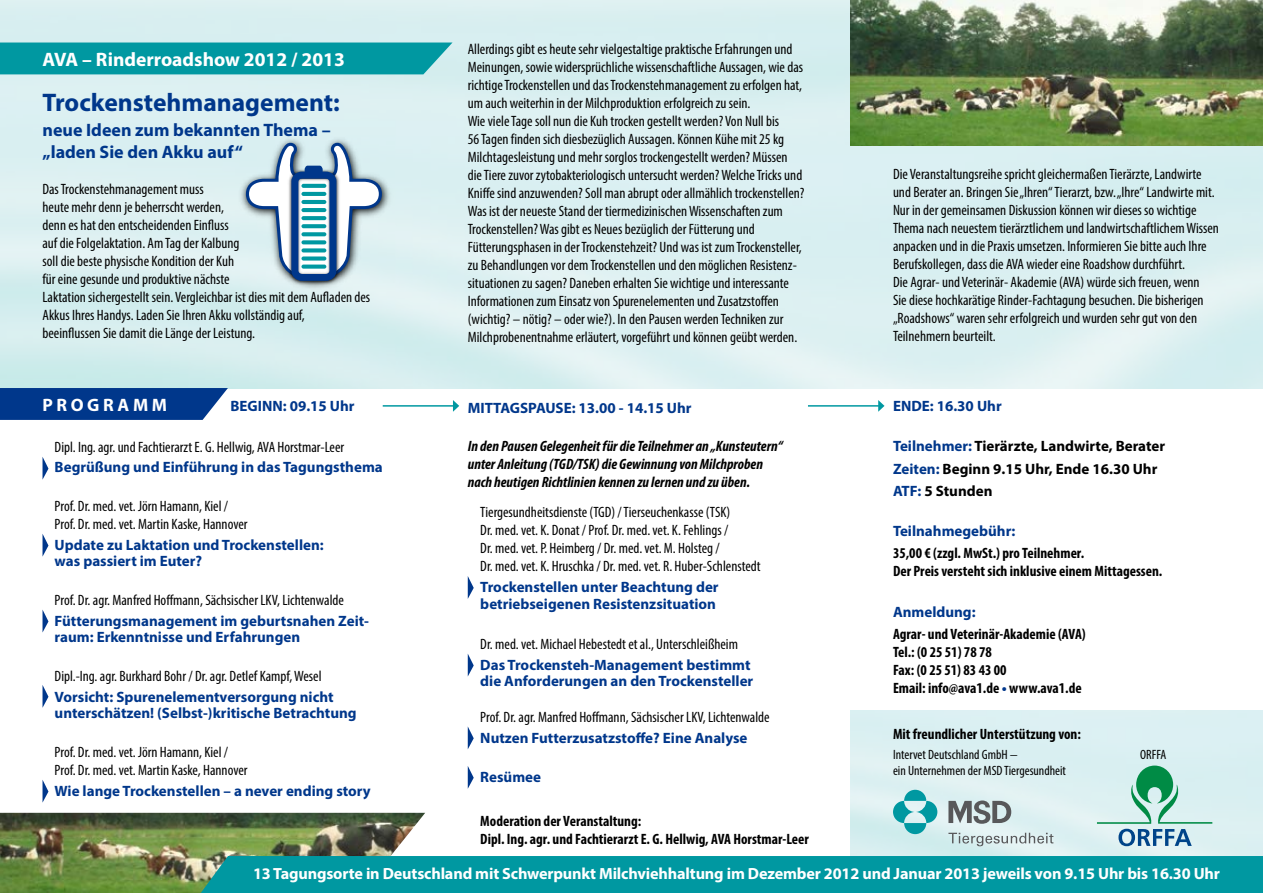
<style>
.page{position:relative;width:1263px;height:893px;background:#fff}
.page>*{position:absolute;margin:0;border:0;box-sizing:border-box;transform-origin:0 0}
.t1{font:700 25.5px "Myriad Pro";color:#00378b}
.t2{font:700 19.5px "Myriad Pro";color:#fff}
.t3{font:700 18px/21.6px "Myriad Pro";color:#00378b}
.t4{font:700 18px "Myriad Pro";letter-spacing:.2em;color:#fff}
.t5{font:700 16.5px "Myriad Pro";color:#fff}
.t6{font:700 16.2px "Myriad Pro";letter-spacing:-.01em;color:#fff}
.t7{font:condensed 15px/18px "Myriad Pro";color:#000}
.t8{font:700 15px/16.5px "Myriad Pro";color:#00378b}
.t9{font:700 condensed 15px/18px "Myriad Pro";color:#000}
.t10{font:italic 700 condensed 15px/18px "Myriad Pro";color:#000}
.t11{font:700 15px/22.2px "Myriad Pro";color:#000}
.t12{font:condensed 13.5px/16.2px "Myriad Pro";color:#000}
.s1{color:#00378b}
.s2{font-stretch:normal;color:#00378b}
</style>
<div class="page">
<img style="left:0;top:0;width:1263px;height:388px">
<img style="left:850px;top:0;width:413px;height:145px">
<img style="left:0;top:813px;width:425px;height:80px">
<div style="left:0;top:43px;width:452px;height:31px;background:#0098a1"></div>
<svg style="left:0;top:388px;width:228px;height:32px;background:#0e4291"></svg>
<hr style="left:383px;top:405px;width:71px;height:2px;background:#0098a1">
<svg style="left:453px;top:400px;width:6px;height:12px"></svg>
<hr style="left:808px;top:405px;width:71px;height:2px;background:#0098a1">
<svg style="left:878px;top:400px;width:6px;height:12px"></svg>
<svg style="left:43px;top:458px;width:5px;height:21px"></svg>
<svg style="left:43px;top:535px;width:5px;height:21px"></svg>
<svg style="left:468px;top:576px;width:6px;height:23px"></svg>
<svg style="left:468px;top:654px;width:6px;height:22px"></svg>
<svg style="left:468px;top:727px;width:6px;height:22px"></svg>
<svg style="left:468px;top:766px;width:6px;height:22px"></svg>
<svg style="left:43px;top:610px;width:5px;height:22px"></svg>
<svg style="left:43px;top:686px;width:5px;height:21px"></svg>
<svg style="left:43px;top:781px;width:5px;height:21px"></svg>
<svg style="left:893px;top:790px;width:44px;height:44px;background:#78c8cc"></svg>
<svg style="left:948px;top:800px;width:63px;height:24px;background:#949c9e"></svg>
<svg style="left:948px;top:833px;width:105px;height:13px"></svg>
<svg style="left:1097px;top:766px;width:115px;height:80px;background:#add6d1"></svg>
<div style="left:201px;top:856px;width:1062px;height:37px;background:#0098a1"></div>
<img style="left:236px;top:136px;width:159px;height:153px">
<svg style="left:244px;top:139px;width:139px;height:150px"></svg>
<h2 class="t2" style="left:43px;top:46px;width:304px">AVA – Rinderroadshow 2012 / 2013</h2>
<p class="t7" style="left:468px;top:40px;width:338px">Allerdings gibt es heute sehr vielgestaltige praktische Erfahrungen und Meinungen, sowie widersprüchliche wissenschaftliche Aussagen, wie das richtige Trockenstellen und das Trockenstehmanagement zu erfolgen hat, um auch weiterhin in der Milchproduktion erfolgreich zu sein.<br>Wie viele Tage soll nun die Kuh trocken gestellt werden? Von Null bis<br>56 Tagen finden sich diesbezüglich Aussagen. Können Kühe mit 25 kg Milchtagesleistung und mehr sorglos trockengestellt werden? Müssen die Tiere zuvor zytobakteriologisch untersucht werden? Welche Tricks und Kniffe sind anzuwenden? Soll man abrupt oder allmählich trockenstellen?<br>Was ist der neueste Stand der tiermedizinischen Wissenschaften zum Trockenstellen? Was gibt es Neues bezüglich der Fütterung und Fütterungsphasen in der Trockenstehzeit? Und was ist zum Trockensteller, zu Behandlungen vor dem Trockenstellen und den möglichen Resistenz&shy;situationen zu sagen? Daneben erhalten Sie wichtige und interessante Informationen zum Einsatz von Spurenelementen und Zusatzstoffen (wichtig? – nötig? – oder wie?). In den Pausen werden Techniken zur Milchprobenentnahme erläutert, vorgeführt und können geübt werden.</p>
<h1 class="t1" style="left:43px;top:85px;width:299px">Trockenstehmanagement:</h1>
<p class="t3" style="left:43px;top:119px;width:290px">neue Ideen zum bekannten Thema – „laden Sie den Akku auf“</p>
<p class="t7" style="left:43px;top:180px;width:329px">Das Trockenstehmanagement muss<br>heute mehr denn je beherrscht werden,<br>denn es hat den entscheidenden Einfluss<br>auf die Folgelaktation. Am Tag der Kalbung<br>soll die beste physische Kondition der Kuh<br>für eine gesunde und produktive nächste<br>Laktation sichergestellt sein. Vergleichbar ist dies mit dem Aufladen des Akkus Ihres Handys. Laden Sie Ihren Akku vollständig auf,<br>beeinflussen Sie damit die Länge der Leistung.</p>
<p class="t7" style="left:893px;top:165px;width:327px">Die Veranstaltungsreihe spricht gleichermaßen Tierärzte, Landwirte und Berater an. Bringen Sie „Ihren“ Tierarzt, bzw. „Ihre“ Landwirte mit.<br>Nur in der gemeinsamen Diskussion können wir dieses so wichtige Thema nach neuestem tierärztlichem und landwirtschaftlichem Wissen anpacken und in die Praxis umsetzen. Informieren Sie bitte auch Ihre Berufskollegen, dass die AVA wieder eine Roadshow durchführt.<br>Die Agrar- und Veterinär- Akademie (AVA) würde sich freuen, wenn<br>Sie diese hochkarätige Rinder-Fachtagung besuchen. Die bisherigen „Roadshows“ waren sehr erfolgreich und wurden sehr gut von den Teilnehmern beurteilt.</p>
<p class="t4" style="left:43px;top:393px;width:126px">PROGRAMM</p>
<p class="t8" style="left:230px;top:397px;width:126px">BEGINN: 09.15 Uhr</p>
<p class="t8" style="left:468px;top:399px;width:225px">MITTAGSPAUSE: 13.00 - 14.15 Uhr</p>
<p class="t8" style="left:893px;top:397px;width:110px">ENDE: 16.30 Uhr</p>
<p class="t7" style="left:55px;top:437px;width:291px">Dipl. Ing. agr. und Fachtierarzt E. G. Hellwig, AVA Horstmar-Leer</p>
<p class="t8" style="left:55px;top:458px;width:330px">Begrüßung und Einführung in das Tagungsthema</p>
<p class="t7" style="left:55px;top:497px;width:194px">Prof. Dr. med. vet. Jörn Hamann, Kiel /<br>Prof. Dr. med. vet. Martin Kaske, Hannover</p>
<p class="t8" style="left:55px;top:536px;width:271px">Update zu Laktation und Trockenstellen: was passiert im Euter?</p>
<p class="t7" style="left:55px;top:591px;width:291px">Prof. Dr. agr. Manfred Hoffmann, Sächsischer LKV, Lichtenwalde</p>
<p class="t8" style="left:55px;top:612px;width:316px">Fütterungsmanagement im geburtsnahen Zeit&shy;raum: Erkenntnisse und Erfahrungen</p>
<p class="t7" style="left:55px;top:667px;width:268px">Dipl.-Ing. agr. Burkhard Bohr / Dr. agr. Detlef Kampf, Wesel</p>
<p class="t8" style="left:55px;top:688px;width:304px">Vorsicht: Spurenelementversorgung nicht unterschätzen! (Selbst-)kritische Betrachtung</p>
<p class="t7" style="left:55px;top:743px;width:194px">Prof. Dr. med. vet. Jörn Hamann, Kiel /<br>Prof. Dr. med. vet. Martin Kaske, Hannover</p>
<p class="t8" style="left:55px;top:782px;width:318px">Wie lange Trockenstellen – a never ending story</p>
<p class="t10" style="left:468px;top:437px;width:316px">In den Pausen Gelegenheit für die Teilnehmer an „Kunsteutern“ unter Anleitung (TGD/TSK) die Gewinnung von Milchproben nach heutigen Richtlinien kennen zu lernen und zu üben.</p>
<p class="t7" style="left:480px;top:503px;width:282px">Tiergesundheitsdienste (TGD) / Tierseuchenkasse (TSK)<br>Dr. med. vet. K. Donat / Prof. Dr. med. vet. K. Fehlings /<br>Dr. med. vet. P. Heimberg / Dr. med. vet. M. Holsteg /<br>Dr. med. vet. K. Hruschka / Dr. med. vet. R. Huber-Schlenstedt</p>
<p class="t8" style="left:480px;top:578px;width:240px">Trockenstellen unter Beachtung der betriebseigenen Resistenzsituation</p>
<p class="t7" style="left:480px;top:635px;width:259px">Dr. med. vet. Michael Hebestedt et al., Unterschleißheim</p>
<p class="t8" style="left:480px;top:656px;width:274px">Das Trockensteh-Management bestimmt die Anforderungen an den Trockensteller</p>
<p class="t7" style="left:480px;top:708px;width:291px">Prof. Dr. agr. Manfred Hoffmann, Sächsischer LKV, Lichtenwalde</p>
<p class="t8" style="left:480px;top:729px;width:269px">Nutzen Futterzusatzstoffe? Eine Analyse</p>
<p class="t8" style="left:480px;top:768px;width:62px">Resümee</p>
<p class="t9" style="left:480px;top:812px;width:330px">Moderation der Veranstaltung:<br>Dipl. Ing. agr. und Fachtierarzt E. G. Hellwig, AVA Horstmar-Leer</p>
<p class="t11" style="left:893px;top:435px;width:274px"><span class="s1">Teilnehmer:</span> Tierärzte, Landwirte, Berater<br><span class="s1">Zeiten:</span> Beginn 9.15 Uhr, Ende 16.30 Uhr<br><span class="s1">ATF:</span> 5 Stunden</p>
<p class="t8" style="left:893px;top:522px;width:124px">Teilnahmegebühr:</p>
<p class="t9" style="left:893px;top:544px;width:271px">35,00 € (zzgl. MwSt.) pro Teilnehmer.<br>Der Preis versteht sich inklusive einem Mittagessen.</p>
<p class="t8" style="left:893px;top:603px;width:84px">Anmeldung:</p>
<p class="t9" style="left:893px;top:625px;width:194px">Agrar- und Veterinär-Akademie (AVA)<br>Tel.: (0 25 51) 78 78<br>Fax: (0 25 51) 83 43 00<br>Email: info@ava1.de <span class="s2">•</span> www.ava1.de</p>
<p class="t9" style="left:893px;top:725px;width:189px">Mit freundlicher Unterstützung von:</p>
<p class="t12" style="left:893px;top:746px;width:175px">Intervet Deutschland GmbH −<br>ein Unternehmen der MSD Tiergesundheit</p>
<p class="t12" style="left:1140px;top:746px;width:28px">ORFFA</p>
<p class="t5" style="left:247px;top:863px;width:977px">AVA-Rinderroadshow 2012 / 2013 • 13 Veranstaltungen im gesamten Bundesgebiet! • Besuchen Sie uns auch im Internet: www.ava1.de</p>
<p class="t6" style="left:253px;top:863px;width:968px">13 Tagungsorte in Deutschland mit Schwerpunkt Milchviehhaltung im Dezember 2012 und Januar 2013 jeweils von 9.15 Uhr bis 16.30 Uhr</p>
</div>
